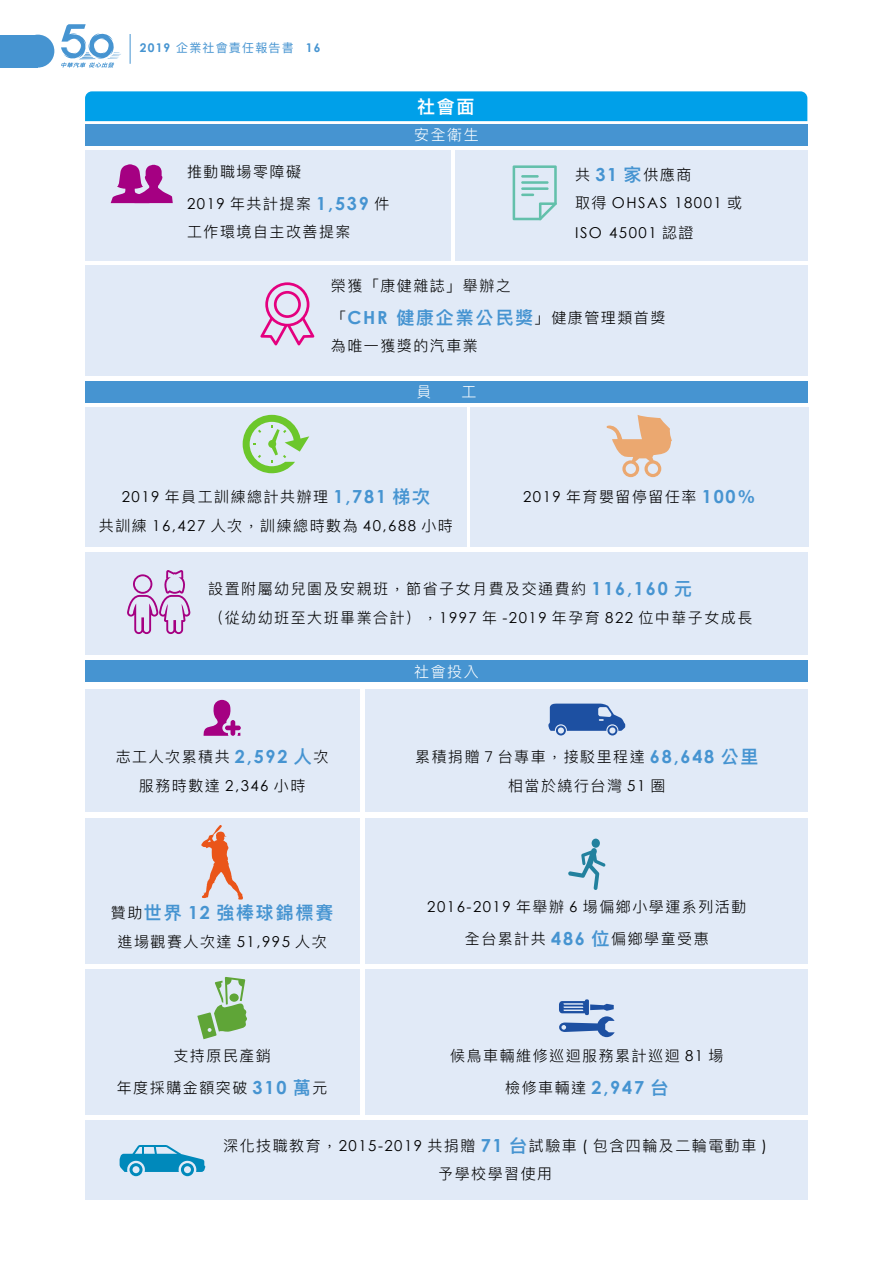
<style>
.page{position:relative;width:893px;height:1263px;background:#fff}
.page>*{position:absolute;margin:0;border:0;box-sizing:border-box;transform-origin:0 0}
.t1{font:600 18px "Ping Fang TC";letter-spacing:.1em;color:#4694d1}
.t2{font:600 18px "Ping Fang TC";color:#fff}
.t3{font:300 15px/31.5px "Ping Fang TC";letter-spacing:.1em;color:#000;text-align:center}
.t4{font:15px/30px "Century Gothic";letter-spacing:.1em;color:#000}
.t5{font:300 15px "Ping Fang TC";letter-spacing:.1em;color:#fff}
.t6{font:12px "Ping Fang TC";letter-spacing:.1em;color:#4694d1}
.s1{font-family:"Century Gothic";font-weight:700}
.s2{font-family:"Century Gothic";font-weight:400}
.s3{font-family:"Century Gothic";font-weight:700;font-size:18px;color:#4694d1}
.s4{font-weight:600;font-size:18px;color:#4694d1}
.s5{font-family:"Ping Fang TC";font-weight:300}
.s6{font-weight:300;font-size:15px;color:#000}
</style>
<div class="page">
<div style="left:21px;top:35px;width:33px;height:33px;background:#4694d1;border-radius:50%"></div>
<div style="left:0;top:35px;width:38px;height:33px;background:#4694d1"></div>
<svg style="left:61px;top:24px;width:60px;height:44px"></svg>
<hr style="left:130px;top:34px;width:1px;height:30px;background:#4694d1">
<div style="left:85px;top:689px;width:274px;height:123px;background:#e1eaf7"></div>
<div style="left:85px;top:818px;width:274px;height:145px;background:#e1eaf7"></div>
<div style="left:85px;top:969px;width:274px;height:146px;background:#e1eaf7"></div>
<div style="left:85px;top:1120px;width:723px;height:80px;background:#e1eaf7"></div>
<div style="left:366px;top:818px;width:442px;height:145px;background:#e1eaf7"></div>
<div style="left:366px;top:969px;width:442px;height:146px;background:#e1eaf7"></div>
<div style="left:366px;top:689px;width:442px;height:123px;background:#e1eaf7"></div>
<div style="left:85px;top:553px;width:723px;height:102px;background:#e1eaf7"></div>
<div style="left:85px;top:407px;width:382px;height:140px;background:#e1eaf7"></div>
<div style="left:470px;top:407px;width:338px;height:140px;background:#e1eaf7"></div>
<div style="left:85px;top:150px;width:366px;height:110px;background:#e1eaf7"></div>
<div style="left:85px;top:265px;width:723px;height:111px;background:#e1eaf7"></div>
<div style="left:455px;top:150px;width:352px;height:110px;background:#e1eaf7"></div>
<div style="left:85px;top:124px;width:723px;height:21px;background:#4694d1"></div>
<div style="left:85px;top:381px;width:723px;height:21px;background:#4694d1"></div>
<div style="left:85px;top:661px;width:723px;height:21px;background:#4694d1"></div>
<svg style="left:111px;top:164px;width:62px;height:39px"></svg>
<svg style="left:513px;top:165px;width:44px;height:55px"></svg>
<svg style="left:260px;top:282px;width:54px;height:63px"></svg>
<svg style="left:243px;top:415px;width:66px;height:58px"></svg>
<svg style="left:606px;top:415px;width:66px;height:62px"></svg>
<svg style="left:127px;top:570px;width:64px;height:64px"></svg>
<svg style="left:203px;top:700px;width:38px;height:36px"></svg>
<svg style="left:548px;top:704px;width:77px;height:31px"></svg>
<svg style="left:568px;top:839px;width:38px;height:51px"></svg>
<svg style="left:201px;top:825px;width:42px;height:74px"></svg>
<svg style="left:197px;top:977px;width:50px;height:62px"></svg>
<svg style="left:559px;top:999px;width:56px;height:38px"></svg>
<svg style="left:120px;top:1145px;width:85px;height:31px"></svg>
<div style="left:85px;top:91px;width:722px;height:30px;background:#00a0e9"></div>
<p class="t6" style="left:140px;top:40px;width:182px"><span class="s1">2019</span> 企業社會責任報告書 <span class="s1">16</span></p>
<p class="t3" style="left:187px;top:156px;width:204px;text-align:left">推動職場零障礙<br><span class="s2">2019</span> 年共計提案 <span class="s3">1,539</span> 件</p>
<p class="t3" style="left:187px;top:216px;width:165px">工作環境自主改善提案</p>
<p class="t2" style="left:417px;top:95px;width:59px">社會面</p>
<p class="t5" style="left:414px;top:125px;width:66px">安全衛生</p>
<p class="t3" style="left:575px;top:159px;width:118px">共 <span class="s3">31</span> <span class="s4">家</span>供應商</p>
<p class="t4" style="left:575px;top:188px;width:169px"><span class="s5">取得</span> OHSAS 18001 <span class="s5">或<br></span>ISO 45001 <span class="s5">認證</span></p>
<p class="t3" style="left:331px;top:270px;width:336px;text-align:left">榮獲「康健雜誌」舉辦之<br>「<span class="s3">CHR</span> <span class="s4">健康企業公民獎</span>」健康管理類首獎</p>
<p class="t3" style="left:331px;top:330px;width:148px">為唯一獲獎的汽車業</p>
<p class="t5" style="left:417px;top:382px;width:16px">員</p>
<p class="t5" style="left:461px;top:382px;width:16px">工</p>
<p class="t3" style="left:99px;top:482px;width:355px;line-height:28.5px"><span class="s2">2019</span> 年員工訓練總計共辦理 <span class="s3">1,781</span> <span class="s4">梯次<br></span>共訓練 <span class="s2">16,427</span> 人次，訓練總時數為 <span class="s2">40,688</span> 小時</p>
<p class="t3" style="left:523px;top:481px;width:234px"><span class="s2">2019</span> 年育嬰留停留任率 <span class="s3">100</span><span class="s4">％</span></p>
<p class="t3" style="left:208px;top:574px;width:546px;line-height:28.5px;text-align:left">設置附屬幼兒園及安親班，節省子女月費及交通費約 <span class="s3">116,160</span> <span class="s4">元<br></span>（從幼幼班至大班畢業合計），<span class="s2">1997</span> 年 <span class="s2">-2019</span> 年孕育 <span class="s2">822</span> 位中華子女成長</p>
<p class="t3" style="left:116px;top:742px;width:214px;line-height:28.5px">志工人次累積共 <span class="s3">2,592</span> <span class="s4">人</span>次服務時數達 <span class="s2">2,346</span> 小時</p>
<p class="t1" style="left:111px;top:902px;width:224px"><span class="s6">贊助</span>世界 <span class="s1">12</span> 強棒球錦標賽</p>
<p class="t3" style="left:118px;top:925px;width:211px">進場觀賽人次達 <span class="s2">51,995</span> 人次</p>
<p class="t5" style="left:414px;top:662px;width:66px">社會投入</p>
<p class="t3" style="left:415px;top:742px;width:345px;line-height:28.5px">累積捐贈７台專車，接駁里程達 <span class="s3">68,648</span> <span class="s4">公里</span>相當於繞行台灣 <span class="s2">51</span> 圈</p>
<p class="t3" style="left:427px;top:891px;width:321px"><span class="s2">2016-2019</span> 年舉辦 <span class="s2">6</span> 場偏鄉小學運系列活動全台累計共 <span class="s3">486</span> <span class="s4">位</span>偏鄉學童受惠</p>
<p class="t3" style="left:117px;top:1040px;width:212px">支持原民產銷<br>年度採購金額突破 <span class="s3">310</span> <span class="s4">萬</span>元</p>
<p class="t3" style="left:450px;top:1040px;width:275px">候鳥車輛維修巡迴服務累計巡迴 <span class="s2">81</span> 場檢修車輛達 <span class="s3">2,947</span> <span class="s4">台</span></p>
<p class="t3" style="left:223px;top:1131px;width:545px;line-height:28.5px">深化技職教育，<span class="s2">2015-2019</span> 共捐贈 <span class="s3">71</span> <span class="s4">台</span>試驗車 <span class="s2">(</span> 包含四輪及二輪電動車 <span class="s2">)</span>予學校學習使用</p>
</div>
